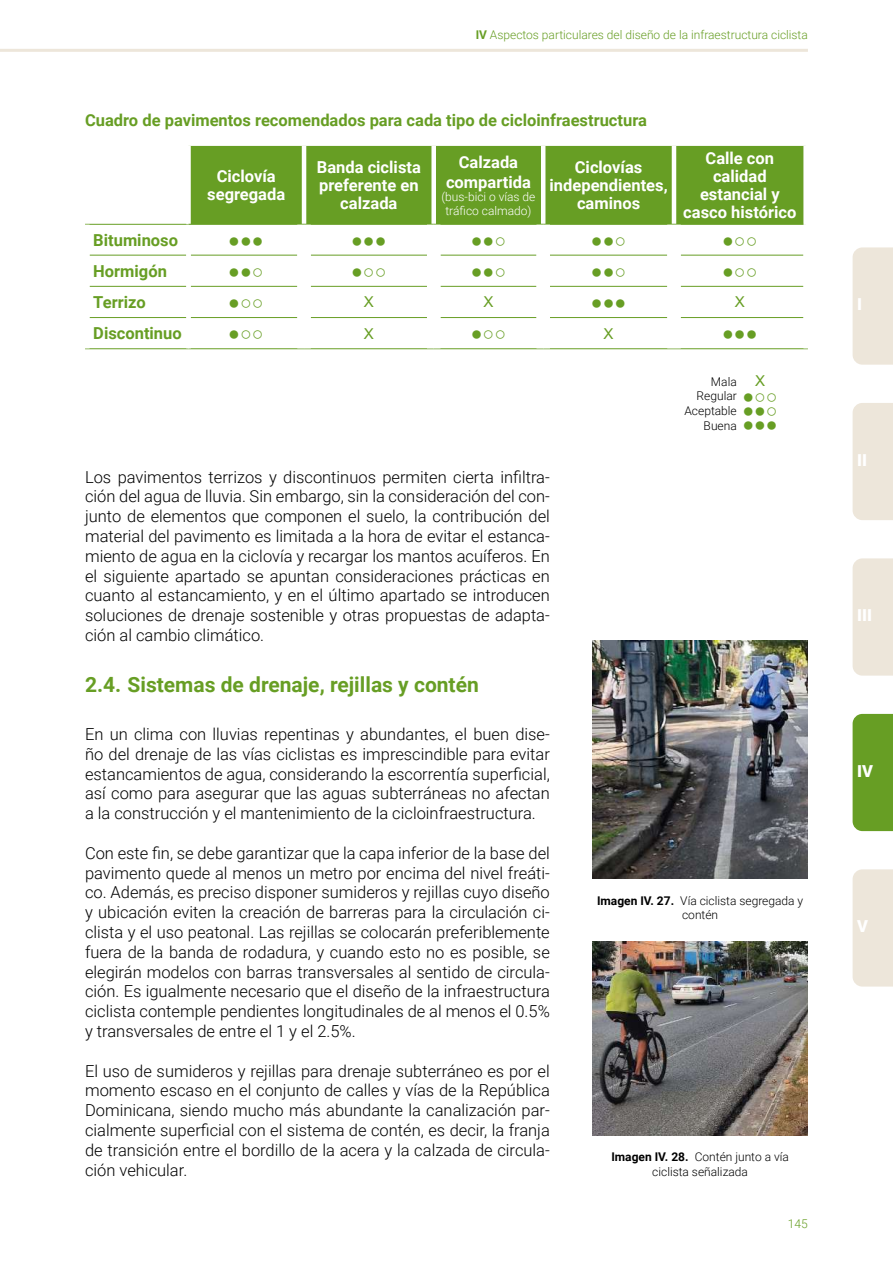
<style>
.page{position:relative;width:893px;height:1263px;background:#fff}
.page>*{position:absolute;margin:0;border:0;box-sizing:border-box;transform-origin:0 0}
.t1{font:700 21px "Roboto";color:#679e24}
.t2{font:19.5px "Arial";color:#679e24}
.t3{font:300 16.5px/19.8px "Roboto";color:#000;text-align:justify}
.t4{font:700 16.5px/18px "Roboto";color:#fff;text-align:center}
.t5{font:700 16.5px "Roboto";color:#679e24}
.t6{font:900 16.5px "Roboto";color:#fff}
.t7{font:15px "Arial";color:#679e24}
.t8{font:300 12px/14.4px "Roboto";color:#000;text-align:center}
.t9{font:300 12px "Roboto";color:#679e24}
.t10{font:300 12px/13.5px "Roboto";color:#fff;text-align:center}
.s1{font-weight:700}
</style>
<div class="page">
<hr style="left:0;top:49px;width:808px;height:3px;background:#ede6da">
<div style="left:853px;top:247px;width:40px;height:118px;background:#ede6da"></div>
<div style="left:853px;top:403px;width:40px;height:117px;background:#ede6da"></div>
<div style="left:853px;top:558px;width:40px;height:118px;background:#ede6da"></div>
<div style="left:853px;top:714px;width:40px;height:117px;background:#679e24"></div>
<div style="left:853px;top:869px;width:40px;height:117px;background:#ede6da"></div>
<div style="left:191px;top:146px;width:612px;height:78px;background:#679e24"></div>
<hr style="left:85px;top:224px;width:104px;height:1px;background:#679e24">
<hr style="left:90px;top:255px;width:96px;height:1px;background:#679e24">
<hr style="left:90px;top:286px;width:96px;height:1px;background:#679e24">
<hr style="left:90px;top:317px;width:96px;height:1px;background:#679e24">
<hr style="left:85px;top:348px;width:104px;height:1px;background:#679e24">
<hr style="left:191px;top:255px;width:106px;height:1px;background:#679e24">
<hr style="left:311px;top:255px;width:116px;height:1px;background:#679e24">
<hr style="left:440px;top:255px;width:96px;height:1px;background:#679e24">
<hr style="left:550px;top:255px;width:117px;height:1px;background:#679e24">
<hr style="left:681px;top:255px;width:122px;height:1px;background:#679e24">
<hr style="left:191px;top:286px;width:106px;height:1px;background:#679e24">
<hr style="left:311px;top:286px;width:116px;height:1px;background:#679e24">
<hr style="left:440px;top:286px;width:96px;height:1px;background:#679e24">
<hr style="left:550px;top:286px;width:117px;height:1px;background:#679e24">
<hr style="left:681px;top:286px;width:122px;height:1px;background:#679e24">
<hr style="left:191px;top:317px;width:106px;height:1px;background:#679e24">
<hr style="left:311px;top:317px;width:116px;height:1px;background:#679e24">
<hr style="left:440px;top:317px;width:96px;height:1px;background:#679e24">
<hr style="left:550px;top:317px;width:117px;height:1px;background:#679e24">
<hr style="left:681px;top:317px;width:122px;height:1px;background:#679e24">
<hr style="left:189px;top:348px;width:115px;height:1px;background:#679e24">
<hr style="left:304px;top:348px;width:130px;height:1px;background:#679e24">
<hr style="left:434px;top:348px;width:109px;height:1px;background:#679e24">
<hr style="left:543px;top:348px;width:131px;height:1px;background:#679e24">
<hr style="left:674px;top:348px;width:134px;height:1px;background:#679e24">
<hr style="left:302px;top:146px;width:4px;height:78px;background:#fff">
<div style="left:431px;top:146px;width:5px;height:78px;background:#fff"></div>
<hr style="left:541px;top:146px;width:4px;height:78px;background:#fff">
<hr style="left:672px;top:146px;width:4px;height:78px;background:#fff">
<hr style="left:189px;top:224px;width:115px;height:1px;background:#679e24">
<hr style="left:304px;top:224px;width:130px;height:1px;background:#679e24">
<hr style="left:434px;top:224px;width:109px;height:1px;background:#679e24">
<hr style="left:543px;top:224px;width:131px;height:1px;background:#679e24">
<hr style="left:674px;top:224px;width:129px;height:1px;background:#679e24">
<img style="left:592px;top:641px;width:216px;height:237px">
<img style="left:592px;top:941px;width:216px;height:194px">
<p class="t9" style="left:476px;top:26px;width:334px"><span class="s1">IV</span> Aspectos particulares del diseño de la infraestructura ciclista</p>
<p class="t5" style="left:85px;top:109px;width:563px">Cuadro de pavimentos recomendados para cada tipo de cicloinfraestructura</p>
<p class="t4" style="left:207px;top:167px;width:80px">Ciclovía segregada</p>
<p class="t4" style="left:317px;top:158px;width:106px">Banda ciclista preferente en calzada</p>
<p class="t4" style="left:446px;top:152px;width:86px;line-height:19.8px">Calzada compartida</p>
<p class="t10" style="left:441px;top:190px;width:96px">(bus-bici o vías de tráfico calmado)</p>
<p class="t4" style="left:550px;top:158px;width:120px">Ciclovías independientes, caminos</p>
<p class="t4" style="left:683px;top:149px;width:115px">Calle con calidad estancial y casco histórico</p>
<p class="t5" style="left:93px;top:228px;width:86px">Bituminoso</p>
<p class="t2" style="left:228px;top:226px;width:37px">●●●</p>
<p class="t2" style="left:351px;top:226px;width:37px">●●●</p>
<p class="t2" style="left:471px;top:226px;width:37px">●●○</p>
<p class="t2" style="left:591px;top:226px;width:37px">●●○</p>
<p class="t2" style="left:722px;top:226px;width:37px">●○○</p>
<p class="t5" style="left:93px;top:259px;width:75px">Hormigón</p>
<p class="t2" style="left:228px;top:258px;width:37px">●●○</p>
<p class="t2" style="left:351px;top:258px;width:37px">●○○</p>
<p class="t2" style="left:471px;top:258px;width:37px">●●○</p>
<p class="t2" style="left:591px;top:258px;width:37px">●●○</p>
<p class="t2" style="left:722px;top:258px;width:37px">●○○</p>
<p class="t5" style="left:93px;top:291px;width:54px">Terrizo</p>
<p class="t2" style="left:228px;top:289px;width:37px">●○○</p>
<p class="t7" style="left:364px;top:292px;width:12px">X</p>
<p class="t7" style="left:483px;top:292px;width:12px">X</p>
<p class="t2" style="left:591px;top:289px;width:37px">●●●</p>
<p class="t7" style="left:735px;top:292px;width:12px">X</p>
<p class="t5" style="left:93px;top:322px;width:90px">Discontinuo</p>
<p class="t2" style="left:228px;top:320px;width:37px">●○○</p>
<p class="t7" style="left:364px;top:323px;width:12px">X</p>
<p class="t2" style="left:471px;top:320px;width:37px">●○○</p>
<p class="t7" style="left:604px;top:323px;width:12px">X</p>
<p class="t2" style="left:722px;top:320px;width:37px">●●●</p>
<p class="t3" style="left:85px;top:466px;width:466px">Los pavimentos terrizos y discontinuos permiten cierta infiltra&shy;ción del agua de lluvia. Sin embargo, sin la consideración del con&shy;junto de elementos que componen el suelo, la contribución del material del pavimento es limitada a la hora de evitar el estanca&shy;miento de agua en la ciclovía y recargar los mantos acuíferos. En el siguiente apartado se apuntan consideraciones prácticas en cuanto al estancamiento, y en el último apartado se introducen soluciones de drenaje sostenible y otras propuestas de adapta&shy;ción al cambio climático.</p>
<p class="t1" style="left:85px;top:669px;width:395px">2.4. Sistemas de drenaje, rejillas y contén</p>
<p class="t3" style="left:85px;top:724px;width:466px">En un clima con lluvias repentinas y abundantes, el buen dise&shy;ño del drenaje de las vías ciclistas es imprescindible para evitar estancamientos de agua, considerando la escorrentía superficial, así como para asegurar que las aguas subterráneas no afectan a la construcción y el mantenimiento de la cicloinfraestructura.</p>
<p class="t3" style="left:85px;top:842px;width:466px">Con este fin, se debe garantizar que la capa inferior de la base del pavimento quede al menos un metro por encima del nivel freáti&shy;co. Además, es preciso disponer sumideros y rejillas cuyo diseño y ubicación eviten la creación de barreras para la circulación ci&shy;clista y el uso peatonal. Las rejillas se colocarán preferiblemente fuera de la banda de rodadura, y cuando esto no es posible, se elegirán modelos con barras transversales al sentido de circula&shy;ción. Es igualmente necesario que el diseño de la infraestructura ciclista contemple pendientes longitudinales de al menos el 0.5% y transversales de entre el 1 y el 2.5%.</p>
<p class="t3" style="left:85px;top:1060px;width:466px">El uso de sumideros y rejillas para drenaje subterráneo es por el momento escaso en el conjunto de calles y vías de la República Dominicana, siendo mucho más abundante la canalización par&shy;cialmente superficial con el sistema de contén, es decir, la franja de transición entre el bordillo de la acera y la calzada de circula&shy;ción vehicular.</p>
<p class="t7" style="left:755px;top:370px;width:12px">X</p>
<p class="t2" style="left:742px;top:397px;width:37px">●●○</p>
<p class="t2" style="left:742px;top:411px;width:37px">●●●</p>
<p class="t8" style="left:711px;top:374px;width:27px">Mala</p>
<p class="t8" style="left:684px;top:403px;width:54px;text-align:right">Aceptable<br>Buena</p>
<p class="t8" style="left:697px;top:389px;width:42px">Regular</p>
<p class="t2" style="left:742px;top:383px;width:37px">●○○</p>
<p class="t8" style="left:597px;top:893px;width:208px"><span class="s1">Imagen IV. 27.</span> Vía ciclista segregada y contén</p>
<p class="t8" style="left:611px;top:1149px;width:179px"><span class="s1">Imagen IV. 28.</span> Contén junto a vía ciclista señalizada</p>
<p class="t9" style="left:788px;top:1215px;width:21px">145</p>
<p class="t6" style="left:857px;top:293px;width:6px">I</p>
<p class="t6" style="left:857px;top:448px;width:11px">II</p>
<p class="t6" style="left:857px;top:604px;width:16px">III</p>
<p class="t6" style="left:857px;top:759px;width:17px">IV</p>
<p class="t6" style="left:857px;top:915px;width:12px">V</p>
</div>
